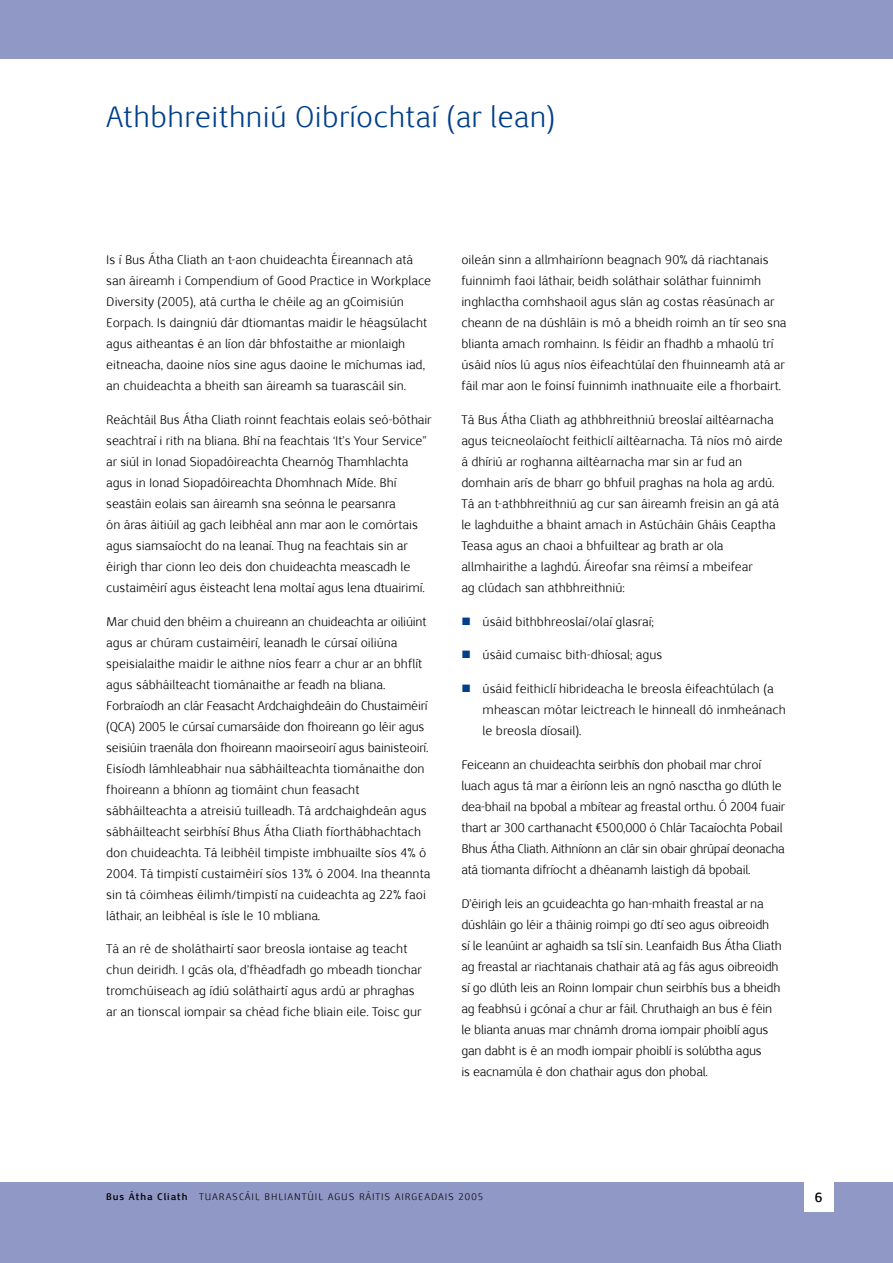
<style>
.page{position:relative;width:893px;height:1263px;background:#9099c6}
.page>*{position:absolute;margin:0;border:0;box-sizing:border-box;transform-origin:0 0}
.t1{font:30px "Nexus Sans";letter-spacing:.01em;color:#003f8a}
.t2{font:12.75px/21px "Nexus Sans";color:#000}
.t3{font:9.75px "Nexus Sans";letter-spacing:.1em;color:#000}
.s1{color:#003f8a}
.s2{font-weight:700}
</style>
<div class="page">
<div style="left:0;top:60px;width:893px;height:1122px;background:#fff"></div>
<div style="left:804px;top:1182px;width:29px;height:30px;background:#fff"></div>
<p class="t1" style="left:106px;top:99px;width:451px">Athbhreithniú Oibríochtaí (ar lean)</p>
<p class="t2" style="left:106px;top:249px;width:326px">Is í Bus Átha Cliath an t-aon chuideachta Éireannach atá san áireamh i Compendium of Good Practice in Workplace Diversity (2005), atá curtha le chéile ag an gCoimisiún Eorpach. Is daingniú dár dtiomantas maidir le héagsúlacht agus aitheantas é an líon dár bhfostaithe ar mionlaigh eitneacha, daoine níos sine agus daoine le míchumas iad, an chuideachta a bheith san áireamh sa tuarascáil sin.</p>
<p class="t2" style="left:106px;top:409px;width:327px">Reáchtáil Bus Átha Cliath roinnt feachtais eolais seó-bóthair seachtraí i rith na bliana. Bhí na feachtais ‘It’s Your Service” ar siúl in Ionad Siopadóireachta Chearnóg Thamhlachta agus in Ionad Siopadóireachta Dhomhnach Míde. Bhí seastáin eolais san áireamh sna seónna le pearsanra<br>ón áras áitiúil ag gach leibhéal ann mar aon le comórtais agus siamsaíocht do na leanaí. Thug na feachtais sin ar éirigh thar cionn leo deis don chuideachta meascadh le custaiméirí agus éisteacht lena moltaí agus lena dtuairimí.</p>
<p class="t2" style="left:106px;top:611px;width:326px">Mar chuid den bhéim a chuireann an chuideachta ar oiliúint agus ar chúram custaiméirí, leanadh le cúrsaí oiliúna speisialaithe maidir le aithne níos fearr a chur ar an bhflít agus sábháilteacht tiománaithe ar feadh na bliana.<br>Forbraíodh an clár Feasacht Ardchaighdeáin do Chustaiméirí (QCA) 2005 le cúrsaí cumarsáide don fhoireann go léir agus seisiúin traenála don fhoireann maoirseoirí agus bainisteoirí.<br>Eisíodh lámhleabhair nua sábháilteachta tiománaithe don fhoireann a bhíonn ag tiomáint chun feasacht sábháilteachta a atreisiú tuilleadh. Tá ardchaighdeán agus sábháilteacht seirbhísí Bhus Átha Cliath fíorthábhachtach don chuideachta. Tá leibhéil timpiste imbhuailte síos 4% ó 2004. Tá timpistí custaiméirí síos 13% ó 2004. Ina theannta sin tá cóimheas éilimh/timpistí na cuideachta ag 22% faoi láthair, an leibhéal is ísle le 10 mbliana.</p>
<p class="t2" style="left:106px;top:938px;width:317px">Tá an ré de sholáthairtí saor breosla iontaise ag teacht chun deiridh. I gcás ola, d’fhéadfadh go mbeadh tionchar tromchúiseach ag ídiú soláthairtí agus ardú ar phraghas ar an tionscal iompair sa chéad fiche bliain eile. Toisc gur</p>
<p class="t2" style="left:461px;top:249px;width:327px">oileán sinn a allmhairíonn beagnach 90% dá riachtanais fuinnimh faoi láthair, beidh soláthair soláthar fuinnimh inghlactha comhshaoil agus slán ag costas réasúnach ar cheann de na dúshláin is mó a bheidh roimh an tír seo sna blianta amach romhainn. Is féidir an fhadhb a mhaolú trí úsáid níos lú agus níos éifeachtúlaí den fhuinneamh atá ar fáil mar aon le foinsí fuinnimh inathnuaite eile a fhorbairt.</p>
<p class="t2" style="left:461px;top:409px;width:323px">Tá Bus Átha Cliath ag athbhreithniú breoslaí ailtéarnacha agus teicneolaíocht feithiclí ailtéarnacha. Tá níos mó airde á dhíriú ar roghanna ailtéarnacha mar sin ar fud an domhain arís de bharr go bhfuil praghas na hola ag ardú.<br>Tá an t-athbhreithniú ag cur san áireamh freisin an gá atá le laghduithe a bhaint amach in Astúcháin Gháis Ceaptha Teasa agus an chaoi a bhfuiltear ag brath ar ola allmhairithe a laghdú. Áireofar sna réimsí a mbeifear<br>ag clúdach san athbhreithniú:</p>
<p class="t2" style="left:461px;top:611px;width:194px"><span class="s1">■</span> úsáid bithbhreoslaí/olaí glasraí;</p>
<p class="t2" style="left:461px;top:644px;width:202px"><span class="s1">■</span> úsáid cumaisc bith-dhíosal; agus</p>
<p class="t2" style="left:483px;top:678px;width:305px;text-indent:-21px"><span class="s1">■</span> úsáid feithiclí hibrideacha le breosla éifeachtúlach (a mheascan mótar leictreach le hinneall dó inmheánach le breosla díosail).</p>
<p class="t2" style="left:461px;top:754px;width:325px">Feiceann an chuideachta seirbhís don phobail mar chroí luach agus tá mar a éiríonn leis an ngnó nasctha go dlúth le dea-bhail na bpobal a mbítear ag freastal orthu. Ó 2004 fuair thart ar 300 carthanacht €500,000 ó Chlár Tacaíochta Pobail Bhus Átha Cliath. Aithníonn an clár sin obair ghrúpaí deonacha atá tiomanta difríocht a dhéanamh laistigh dá bpobail.</p>
<p class="t2" style="left:461px;top:893px;width:322px">D’éirigh leis an gcuideachta go han-mhaith freastal ar na dúshláin go léir a tháinig roimpi go dtí seo agus oibreoidh<br>sí le leanúint ar aghaidh sa tslí sin. Leanfaidh Bus Átha Cliath ag freastal ar riachtanais chathair atá ag fás agus oibreoidh sí go dlúth leis an Roinn Iompair chun seirbhís bus a bheidh ag feabhsú i gcónaí a chur ar fáil. Chruthaigh an bus é féin le blianta anuas mar chnámh droma iompair phoiblí agus gan dabht is é an modh iompair phoiblí is solúbtha agus<br>is eacnamúla é don chathair agus don phobal.</p>
<p class="t3" style="left:106px;top:1191px;width:379px"><span class="s2">Bus Átha Cliath</span> TUARASCÁIL BHLIANTÚIL AGUS RÁITIS AIRGEADAIS 2005</p>
</div>
